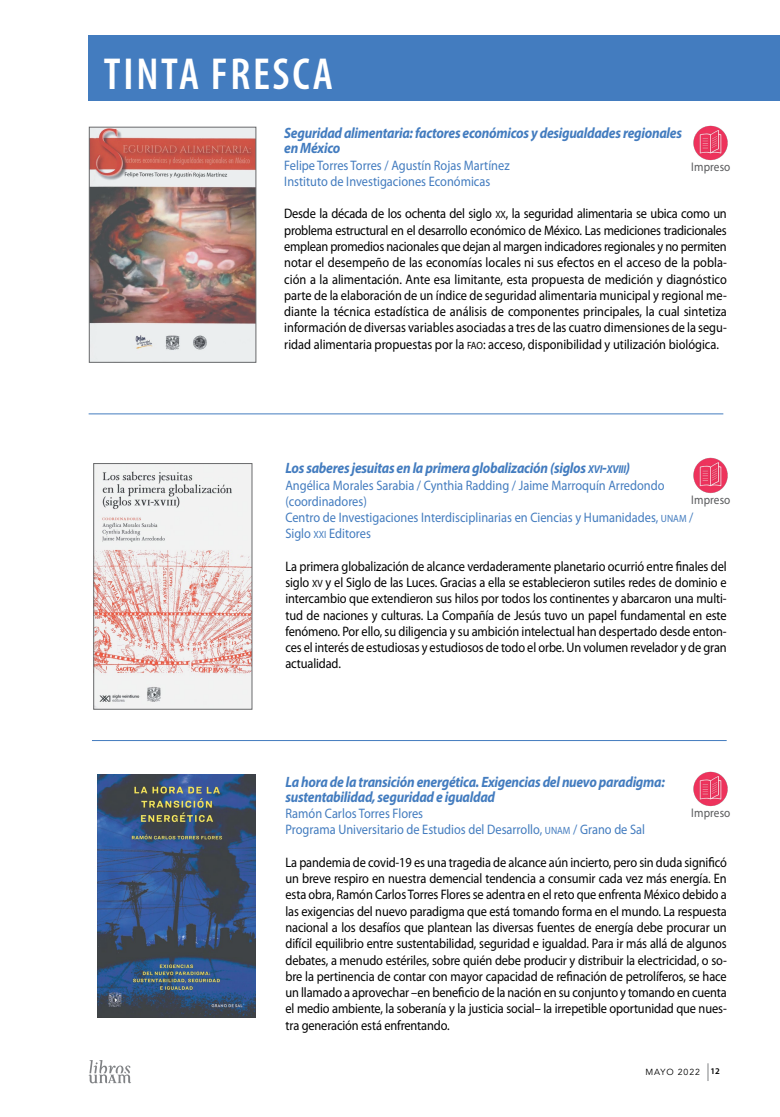
<style>
.page{position:relative;width:780px;height:1117px;background:#fff}
.page>*{position:absolute;margin:0;border:0;box-sizing:border-box;transform-origin:0 0}
.t1{font:600 condensed 45px "Myriad Pro";letter-spacing:.06em;color:#fff}
.t2{font:italic 700 15px/15px "Myriad Pro";letter-spacing:-.02em;color:#437cbf;scale:.9 1}
.t3{font:13.75px/16.2px "Myriad Pro";letter-spacing:-.01em;color:#000;text-align:justify;scale:.9 1}
.t4{font:13.75px/16.2px "Myriad Pro";color:#437cbf;scale:.9 1}
.t5{font:12.5px "Myriad Pro";letter-spacing:.01em;color:#58595b;scale:.9 1}
.t6{font:8.75px "Avenir LT";letter-spacing:.1em;color:#000}
.s1{font-size:10.5px}
.s2{font-size:11.38px}
.s3{font-size:16.25px}
.s4{font-family:"Myriad Pro";font-weight:600}
</style>
<div class="page">
<svg style="left:89px;top:1060px;width:42px;height:23px"></svg>
<svg style="left:707px;top:1063px;width:1px;height:17px"></svg>
<div style="left:89px;top:35px;width:691px;height:66px;background:#437cbf"></div>
<img style="left:95px;top:465px;width:155px;height:242px">
<div style="left:93px;top:463px;width:159px;height:246px;border:1px solid #58595b"></div>
<hr style="left:92px;top:740px;width:634px;height:1px;background:#437cbf">
<hr style="left:89px;top:413px;width:634px;height:1px;background:#437cbf">
<img style="left:97px;top:774px;width:158px;height:243px">
<img style="left:91px;top:129px;width:163px;height:231px">
<div style="left:89px;top:127px;width:167px;height:235px;border:1px solid #58595b"></div>
<img style="left:693px;top:771px;width:35px;height:36px">
<img style="left:693px;top:457px;width:35px;height:37px">
<img style="left:693px;top:125px;width:35px;height:36px">
<h1 class="t1" style="left:104px;top:49px;width:231px">TINTA FRESCA</h1>
<p class="t2" style="left:284px;top:125px;width:443px">Seguridad alimentaria: factores económicos y desigualdades regionales en México</p>
<p class="t4" style="left:284px;top:157px;width:252px">Felipe Torres Torres / Agustín Rojas Martínez<br>Instituto de Investigaciones Económicas</p>
<p class="t3" style="left:284px;top:206px;width:493px">Desde la década de los ochenta del siglo <span class="s1">XX</span>, la seguridad alimentaria se ubica como un problema estructural en el desarrollo económico de México. Las mediciones tradicionales emplean promedios nacionales que dejan al margen indicadores regionales y no permiten notar el desempeño de las economías locales ni sus efectos en el acceso de la pobla&shy;ción a la alimentación. Ante esa limitante, esta propuesta de medición y diagnóstico parte de la elaboración de un índice de seguridad alimentaria municipal y regional me&shy;diante la técnica estadística de análisis de componentes principales, la cual sintetiza información de diversas variables asociadas a tres de las cuatro dimensiones de la segu&shy;ridad alimentaria propuestas por la <span class="s1">FAO</span>: acceso, disponibilidad y utilización biológica.</p>
<p class="t5" style="left:691px;top:160px;width:45px">Impreso</p>
<p class="t2" style="left:285px;top:460px;width:384px">Los saberes jesuitas en la primera globalización (siglos <span class="s2">XVI</span><span class="s3">-</span><span class="s2">XVIII</span>)</p>
<p class="t4" style="left:285px;top:477px;width:455px">Angélica Morales Sarabia / Cynthia Radding / Jaime Marroquín Arredondo (coordinadores)<br>Centro de Investigaciones Interdisciplinarias en Ciencias y Humanidades, <span class="s1">UNAM</span> / Siglo <span class="s1">XXI</span> Editores</p>
<p class="t3" style="left:285px;top:558px;width:492px">La primera globalización de alcance verdaderamente planetario ocurrió entre finales del siglo <span class="s1">XV</span> y el Siglo de las Luces. Gracias a ella se establecieron sutiles redes de dominio e intercambio que extendieron sus hilos por todos los continentes y abarcaron una multi&shy;tud de naciones y culturas. La Compañía de Jesús tuvo un papel fundamental en este fenómeno. Por ello, su diligencia y su ambición intelectual han despertado desde enton&shy;ces el interés de estudiosas y estudiosos de todo el orbe. Un volumen revelador y de gran actualidad.</p>
<p class="t5" style="left:691px;top:492px;width:45px">Impreso</p>
<p class="t2" style="left:285px;top:773px;width:423px">La hora de la transición energética. Exigencias del nuevo paradigma: sustentabilidad, seguridad e igualdad</p>
<p class="t4" style="left:285px;top:805px;width:401px">Ramón Carlos Torres Flores<br>Programa Universitario de Estudios del Desarrollo, <span class="s1">UNAM</span> / Grano de Sal</p>
<p class="t3" style="left:285px;top:854px;width:492px">La pandemia de covid-19 es una tragedia de alcance aún incierto, pero sin duda significó un breve respiro en nuestra demencial tendencia a consumir cada vez más energía. En esta obra, Ramón Carlos Torres Flores se adentra en el reto que enfrenta México debido a las exigencias del nuevo paradigma que está tomando forma en el mundo. La respuesta nacional a los desafíos que plantean las diversas fuentes de energía debe procurar un difícil equilibrio entre sustentabilidad, seguridad e igualdad. Para ir más allá de algunos debates, a menudo estériles, sobre quién debe producir y distribuir la electricidad, o so&shy;bre la pertinencia de contar con mayor capacidad de refinación de petrolíferos, se hace un llamado a aprovechar –en beneficio de la nación en su conjunto y tomando en cuenta el medio ambiente, la soberanía y la justicia social– la irrepetible oportunidad que nues&shy;tra generación está enfrentando.</p>
<p class="t5" style="left:691px;top:805px;width:45px">Impreso</p>
<p class="t6" style="left:645px;top:1066px;width:76px">MAYO 2022 <span class="s4">12</span></p>
</div>
